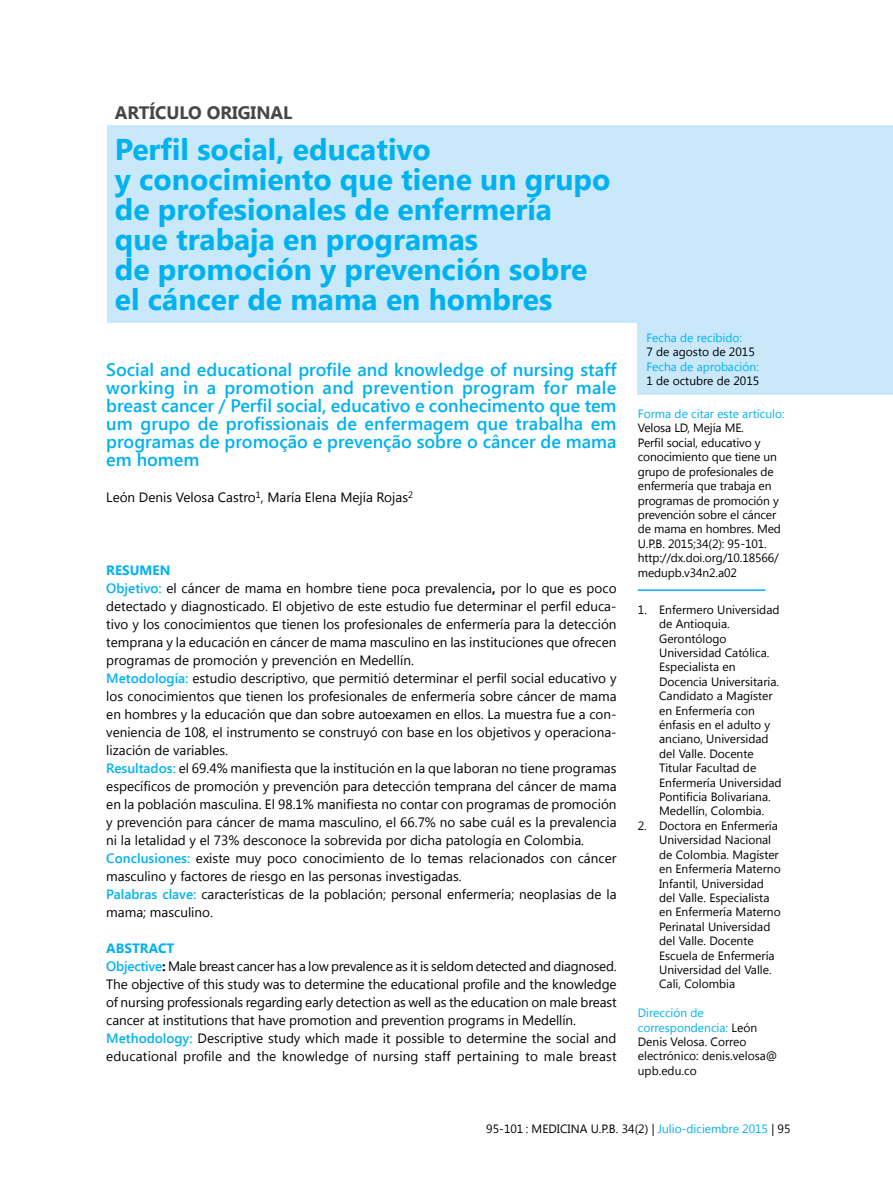
<style>
.page{position:relative;width:893px;height:1191px;background:#fff}
.page>*{position:absolute;margin:0;border:0;box-sizing:border-box;transform-origin:0 0}
.t1{font:700 30px/30px "Segoe UI";color:#00b1f0}
.t2{font:600 18px/18px "Segoe UI";color:#00b1f0;text-align:justify}
.t3{font:700 18px "Segoe UI";color:#464646}
.t4{font:13.5px/18px "Segoe UI";color:#000}
.t5{font:12px/14.4px "Segoe UI";color:#000}
.t6{font:12px "Segoe UI";color:#00b1f0}
.s1{font-weight:700;color:#00b1f0}
.s2{font-weight:600;color:#00b1f0}
.s3{font-weight:700}
.s4{color:#00b1f0}
</style>
<div class="page">
<div style="left:107px;top:125px;width:786px;height:197px;background:#c9e8f9"></div>
<div style="left:638px;top:318px;width:255px;height:76px;background:#c9e8f9"></div>
<hr style="left:638px;top:589px;width:127px;height:2px;background:#00b1f0">
<h2 class="t3" style="left:115px;top:100px;width:179px">ARTÍCULO ORIGINAL</h2>
<h1 class="t1" style="left:115px;top:133px;width:497px">Perfil social, educativo<br>y conocimiento que tiene un grupo de profesionales de enfermería que trabaja en programas<br>de promoción y prevención sobre el cáncer de mama en hombres</h1>
<p class="t2" style="left:106px;top:360px;width:512px">Social and educational profile and knowledge of nursing staff working in a promotion and prevention program for male breast cancer / Perfil social, educativo e conhecimento que tem um grupo de profissionais de enfermagem que trabalha em programas de promoção e prevenção sobre o câncer de mama em homem</p>
<p class="t4" style="left:106px;top:488px;width:308px">León Denis Velosa Castro<sup>1</sup>, María Elena Mejía Rojas<sup>2</sup></p>
<p class="t4" style="left:106px;top:560px;width:512px"><span class="s1">RESUMEN<br></span><span class="s2">Objetivo:</span> el cáncer de mama en hombre tiene poca prevalencia<span class="s3">,</span> por lo que es poco detectado y diagnosticado. El objetivo de este estudio fue determinar el perfil educa&shy;tivo y los conocimientos que tienen los profesionales de enfermería para la detección temprana y la educación en cáncer de mama masculino en las instituciones que ofrecen programas de promoción y prevención en Medellín.<br><span class="s2">Metodología:</span> estudio descriptivo, que permitió determinar el perfil social educativo y los conocimientos que tienen los profesionales de enfermería sobre cáncer de mama en hombres y la educación que dan sobre autoexamen en ellos. La muestra fue a con&shy;veniencia de 108, el instrumento se construyó con base en los objetivos y operaciona&shy;lización de variables.<br><span class="s2">Resultados:</span> el 69.4% manifiesta que la institución en la que laboran no tiene programas específicos de promoción y prevención para detección temprana del cáncer de mama en la población masculina. El 98.1% manifiesta no contar con programas de promoción y prevención para cáncer de mama masculino, el 66.7% no sabe cuál es la prevalencia ni la letalidad y el 73% desconoce la sobrevida por dicha patología en Colombia.<br><span class="s2">Conclusiones:</span> existe muy poco conocimiento de lo temas relacionados con cáncer masculino y factores de riesgo en las personas investigadas.<br><span class="s2">Palabras clave:</span> características de la población; personal enfermería; neoplasias de la mama; masculino.</p>
<p class="t4" style="left:106px;top:938px;width:512px"><span class="s1">ABSTRACT<br></span><span class="s2">Objective</span><span class="s3">:</span> Male breast cancer has a low prevalence as it is seldom detected and diagnosed.<br>The objective of this study was to determine the educational profile and the knowledge of nursing professionals regarding early detection as well as the education on male breast cancer at institutions that have promotion and prevention programs in Medellín.<br><span class="s2">Methodology:</span> Descriptive study which made it possible to determine the social and educational profile and the knowledge of nursing staff pertaining to male breast</p>
<p class="t6" style="left:646px;top:329px;width:97px">Fecha de recibido:</p>
<p class="t5" style="left:646px;top:344px;width:110px">7 de agosto de 2015</p>
<p class="t6" style="left:646px;top:358px;width:114px">Fecha de aprobación:</p>
<p class="t5" style="left:646px;top:373px;width:114px">1 de octubre de 2015</p>
<p class="t6" style="left:638px;top:405px;width:148px">Forma de citar este artículo:</p>
<p class="t5" style="left:638px;top:420px;width:145px">Velosa LD, Mejía ME.<br>Perfil social, educativo y conocimiento que tiene un grupo de profesionales de enfermería que trabaja en programas de promoción y prevención sobre el cáncer de mama en hombres. Med<br>U.P.B. 2015;34(2): 95-101. http://dx.doi.org/10.18566/ medupb.v34n2.a02</p>
<p class="t5" style="left:659px;top:602px;width:124px;text-indent:-21px">1. Enfermero Universidad de Antioquia.<br>Gerontólogo<br>Universidad Católica.<br>Especialista en<br>Docencia Universitaria.<br>Candidato a Magíster en Enfermería con énfasis en el adulto y anciano, Universidad del Valle. Docente<br>Titular Facultad de<br>Enfermería Universidad<br>Pontificia Bolivariana.<br>Medellín, Colombia.</p>
<p class="t5" style="left:659px;top:818px;width:123px;text-indent:-21px">2. Doctora en Enfermería<br>Universidad Nacional de Colombia. Magíster en Enfermería Materno<br>Infantil, Universidad del Valle. Especialista en Enfermería Materno<br>Perinatal Universidad del Valle. Docente<br>Escuela de Enfermería<br>Universidad del Valle.<br>Cali, Colombia</p>
<p class="t5" style="left:638px;top:1005px;width:141px"><span class="s4">Dirección de correspondencia:</span> León<br>Denis Velosa. Correo electrónico: denis.velosa@ upb.edu.co</p>
<p class="t5" style="left:486px;top:1120px;width:306px">95-101 : MEDICINA U.P.B. 34(2) | <span class="s4">Julio-diciembre 2015</span> | 95</p>
</div>
